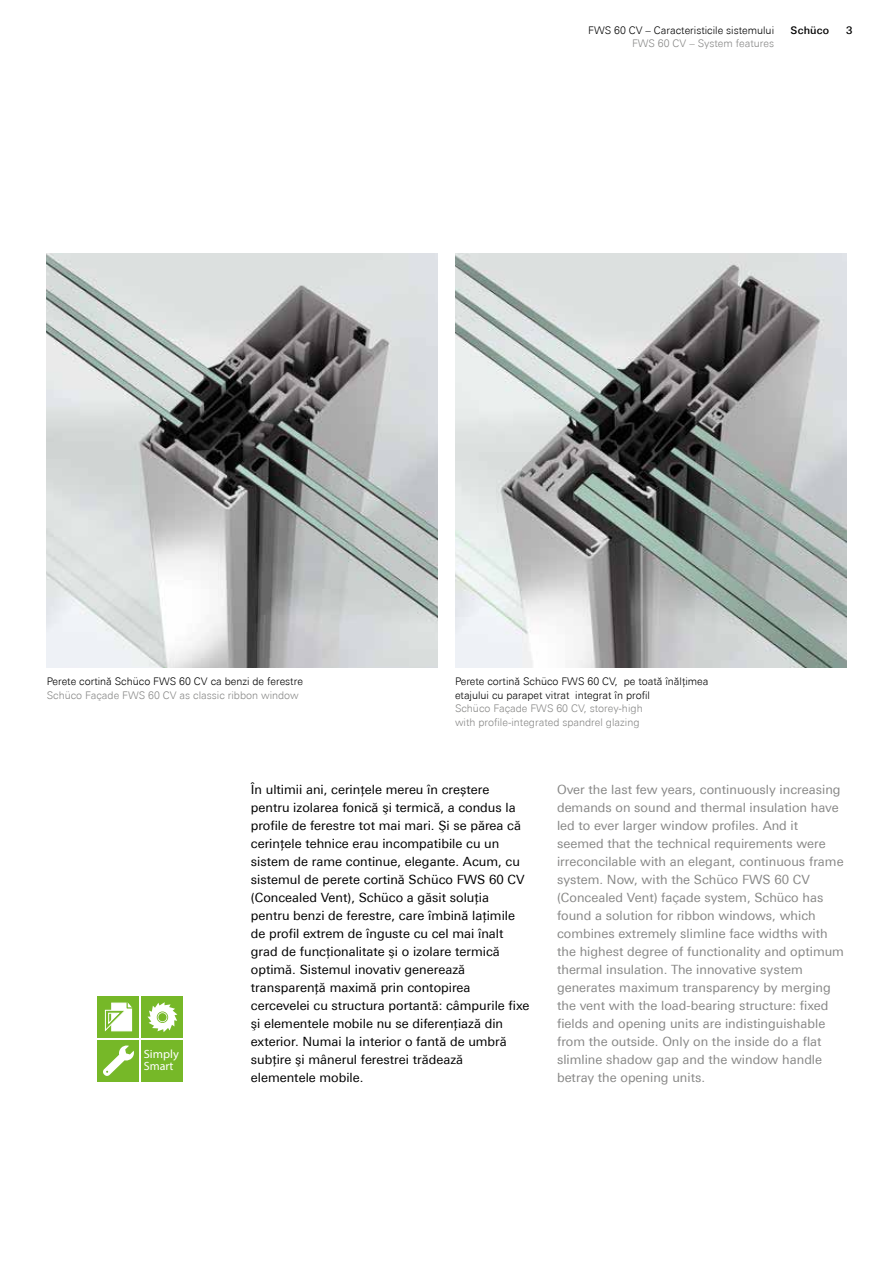
<style>
.page{position:relative;width:893px;height:1263px;background:#fff}
.page>*{position:absolute;margin:0;border:0;box-sizing:border-box;transform-origin:0 0}
.t1{font:12.75px/18px "Univers Next Pro";color:#878786}
.t2{font:12.75px/18px "Univers Next Pro";color:#000}
.t3{font:12px/12px "Myriad Pro";color:#fff}
.t4{font:300 10.5px/13.5px "Univers Next Pro";color:#000}
.t5{font:300 10.5px/13.5px "Univers Next Pro";color:#878786}
.t6{font:500 10.5px "Univers Next Pro";letter-spacing:.02em;color:#000}
</style>
<div class="page">
<img style="left:47px;top:253px;width:390px;height:414px">
<img style="left:455px;top:253px;width:391px;height:414px">
<div style="left:98px;top:996px;width:41px;height:42px;background:#76b828"></div>
<svg style="left:105px;top:1002px;width:28px;height:30px"></svg>
<div style="left:98px;top:1040px;width:41px;height:41px;background:#76b828"></div>
<div style="left:142px;top:1040px;width:41px;height:41px;background:#76b828"></div>
<svg style="left:103px;top:1045px;width:31px;height:31px"></svg>
<div style="left:142px;top:996px;width:41px;height:42px;background:#76b828"></div>
<svg style="left:147px;top:1002px;width:30px;height:30px"></svg>
<p class="t4" style="left:588px;top:23px;width:187px">FWS 60 CV – Caracteristicile sistemului</p>
<p class="t6" style="left:790px;top:24px;width:40px">Schüco</p>
<p class="t6" style="left:846px;top:24px;width:8px">3</p>
<p class="t5" style="left:632px;top:37px;width:144px">FWS 60 CV – System features</p>
<p class="t4" style="left:47px;top:675px;width:258px">Perete cortină Schüco FWS 60 CV ca benzi de ferestre</p>
<p class="t5" style="left:47px;top:688px;width:253px">Schüco Façade FWS 60 CV as classic ribbon window</p>
<p class="t4" style="left:455px;top:675px;width:255px">Perete cortină Schüco FWS 60 CV, pe toată înălţimea etajului cu parapet vitrat integrat în profil</p>
<p class="t5" style="left:455px;top:702px;width:189px">Schüco Façade FWS 60 CV, storey-high with profile-integrated spandrel glazing</p>
<p class="t3" style="left:144px;top:1048px;width:37px">Simply<br>Smart</p>
<p class="t2" style="left:251px;top:780px;width:280px">În ultimii ani, cerințele mereu în creștere pentru izolarea fonică şi termică, a condus la profile de ferestre tot mai mari. Şi se părea că cerinţele tehnice erau incompatibile cu un sistem de rame continue, elegante. Acum, cu sistemul de perete cortină Schüco FWS 60 CV (Concealed Vent), Schüco a găsit soluţia pentru benzi de ferestre, care îmbină laţimile de profil extrem de înguste cu cel mai înalt grad de funcţionalitate şi o izolare termică optimă. Sistemul inovativ generează transparenţă maximă prin contopirea cercevelei cu structura portantă: câmpurile fixe şi elementele mobile nu se diferenţiază din exterior. Numai la interior o fantă de umbră subţire şi mânerul ferestrei trădează elementele mobile.</p>
<p class="t1" style="left:557px;top:780px;width:288px">Over the last few years, continuously increasing demands on sound and thermal insulation have led to ever larger window profiles. And it seemed that the technical requirements were irreconcilable with an elegant, continuous frame system. Now, with the Schüco FWS 60 CV (Concealed Vent) façade system, Schüco has found a solution for ribbon windows, which combines extremely slimline face widths with the highest degree of functionality and optimum thermal insulation. The innovative system generates maximum transparency by merging the vent with the load-bearing structure: fixed fields and opening units are indistinguishable from the outside. Only on the inside do a flat slimline shadow gap and the window handle betray the opening units.</p>
</div>
